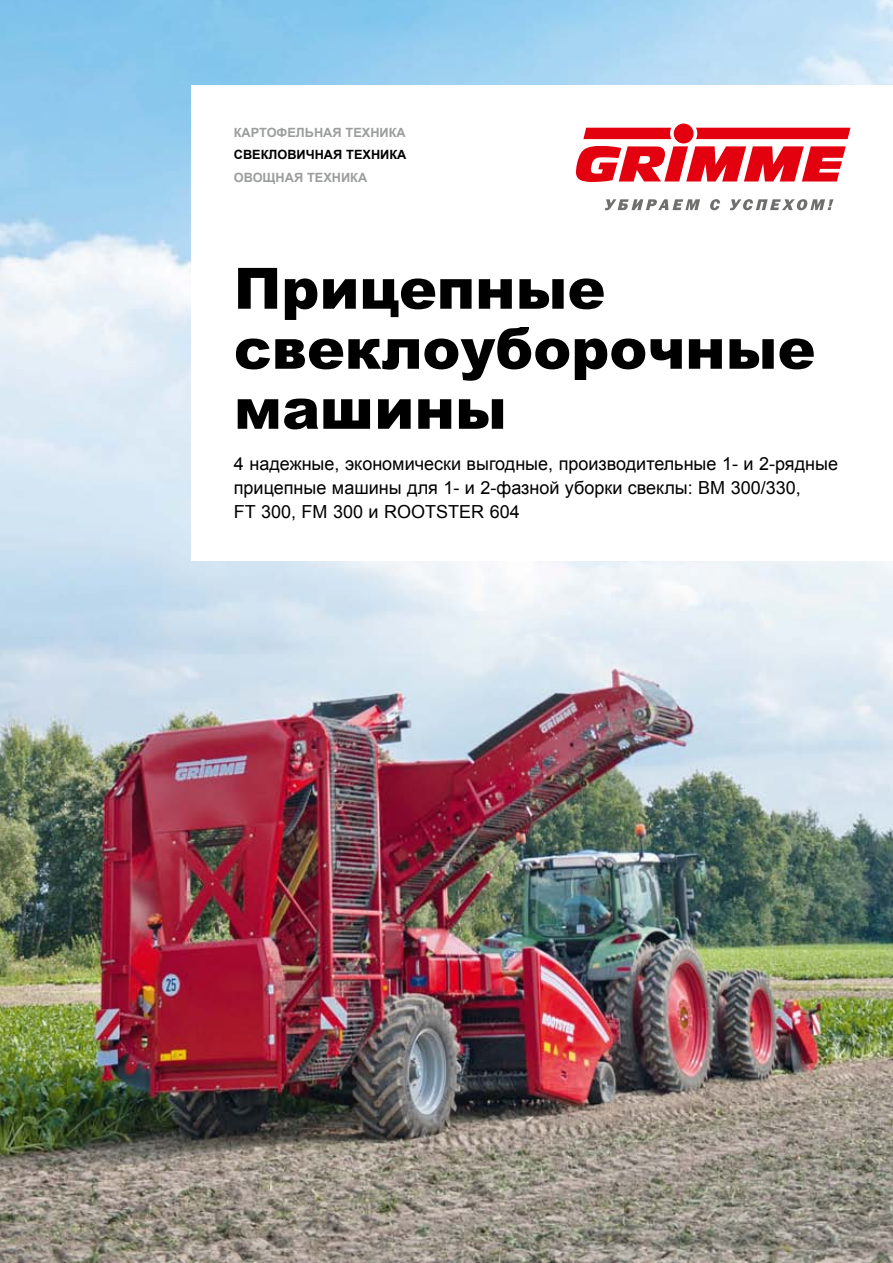
<style>
.page{position:relative;width:893px;height:1263px;background:#fff}
.page>*{position:absolute;margin:0;border:0;box-sizing:border-box;transform-origin:0 0}
.t1{font:900 57px/60px "Arial";color:#000}
.t2{font:18px/24px "Arial";color:#000}
.t3{font:700 12.75px "Arial";color:#9c9d9d}
.t4{font:700 12.75px "Arial";color:#000}
</style>
<div class="page">
<img style="left:0;top:0;width:893px;height:1263px">
<div style="left:191px;top:85px;width:702px;height:475px;background:#fff"></div>
<div style="left:674px;top:124px;width:20px;height:19px;background:#e3000f;border-radius:50%"></div>
<div style="left:696px;top:128px;width:154px;height:11px;background:#e3000f"></div>
<svg style="left:583px;top:128px;width:88px;height:11px"></svg>
<svg style="left:576px;top:146px;width:270px;height:36px"></svg>
<svg style="left:605px;top:199px;width:95px;height:11px"></svg>
<svg style="left:710px;top:199px;width:10px;height:11px"></svg>
<svg style="left:730px;top:199px;width:104px;height:11px"></svg>
<p class="t3" style="left:234px;top:124px;width:173px">КАРТОФЕЛЬНАЯ ТЕХНИКА</p>
<p class="t4" style="left:234px;top:146px;width:174px">СВЕКЛОВИЧНАЯ ТЕХНИКА</p>
<p class="t3" style="left:234px;top:169px;width:135px">ОВОЩНАЯ ТЕХНИКА</p>
<h1 class="t1" style="left:234px;top:257px;width:583px">Прицепные свеклоуборочные машины</h1>
<p class="t2" style="left:234px;top:452px;width:606px">4 надежные, экономически выгодные, производительные 1- и 2-рядные прицепные машины для 1- и 2-фазной уборки свеклы: BM 300/330,<br>FT 300, FM 300 и ROOTSTER 604</p>
</div>
